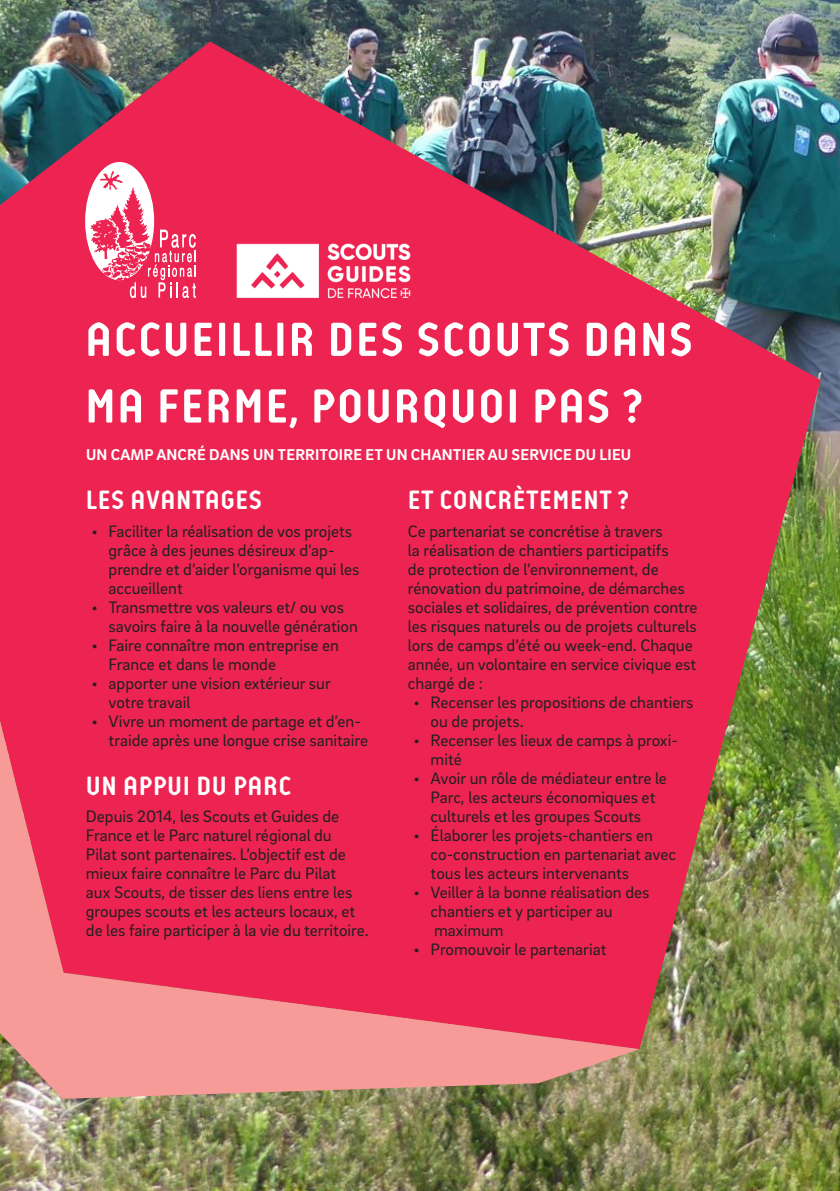
<style>
.page{position:relative;width:840px;height:1191px;background:#fff}
.page>*{position:absolute;margin:0;border:0;box-sizing:border-box;transform-origin:0 0}
.TITRE_flyer{font:700 50.4px/66.6px "Reso";letter-spacing:.03em;color:#fff}
.RECTO_-_Titre_niveau{font:700 28px "Reso";letter-spacing:.02em;color:#fff}
.Texte_courant{font:700 28px "Reso";letter-spacing:.02em;color:#fff}
.Texte_courant-2{font:17px/19px "Brix Sans";color:#231f20}
.INFOS_COMPLEMENTAIRE{font:700 16px "Brix Sans";letter-spacing:.015em;color:#fff}
</style>
<div class="page">
<img style="left:0;top:0;width:839px;height:1191px">
<img style="left:0;top:42px;width:820px;height:1007px">
<svg style="left:0;top:654px;width:639px;height:444px;background:#eb3f60"></svg>
<img style="left:217px;top:216px;width:212px;height:98px">
<svg style="left:85px;top:162px;width:111px;height:136px"></svg>
<p class="TITRE_flyer" style="left:85px;top:306px;width:608px">ACCUEILLIR DES SCOUTS DANS<br>MA FERME, POURQUOI PAS ?</p>
<p class="INFOS_COMPLEMENTAIRE" style="left:86px;top:444px;width:546px">UN CAMP ANCRÉ DANS UN TERRITOIRE ET UN CHANTIER AU SERVICE DU LIEU</p>
<p class="RECTO_-_Titre_niveau" style="left:86px;top:485px;width:177px">LES AVANTAGES</p>
<p class="Texte_courant-2" style="left:108px;top:520px;width:252px;text-indent:-17px">• Faciliter la réalisation de vos projets grâce à des jeunes désireux d’ap&shy;prendre et d’aider l’organisme qui les accueillent</p>
<p class="Texte_courant-2" style="left:108px;top:596px;width:251px;text-indent:-17px">• Transmettre vos valeurs et/ ou vos savoirs faire à la nouvelle génération</p>
<p class="Texte_courant-2" style="left:108px;top:634px;width:231px;text-indent:-17px">• Faire connaître mon entreprise en<br>France et dans le monde</p>
<p class="Texte_courant-2" style="left:108px;top:672px;width:224px;text-indent:-17px">• apporter une vision extérieur sur votre travail</p>
<p class="Texte_courant-2" style="left:108px;top:710px;width:261px;text-indent:-17px">• Vivre un moment de partage et d’en&shy;traide après une longue crise sanitaire</p>
<p class="Texte_courant" style="left:86px;top:770px;width:207px">UN APPUI DU PARC</p>
<p class="Texte_courant-2" style="left:86px;top:805px;width:284px">Depuis 2014, les Scouts et Guides de France et le Parc naturel régional du<br>Pilat sont partenaires. L’objectif est de mieux faire connaître le Parc du Pilat<br>aux Scouts, de tisser des liens entre les groupes scouts et les acteurs locaux, et de les faire participer à la vie du territoire.</p>
<p class="RECTO_-_Titre_niveau" style="left:407px;top:485px;width:222px">ET CONCRÈTEMENT ?</p>
<p class="Texte_courant-2" style="left:407px;top:520px;width:291px">Ce partenariat se concrétise à travers<br>la réalisation de chantiers participatifs<br>de protection de l’environnement, de rénovation du patrimoine, de démarches sociales et solidaires, de prévention contre les risques naturels ou de projets culturels lors de camps d’été ou week-end. Chaque année, un volontaire en service civique est chargé de :</p>
<p class="Texte_courant-2" style="left:430px;top:691px;width:264px;text-indent:-17px">• Recenser les propositions de chantiers ou de projets.</p>
<p class="Texte_courant-2" style="left:430px;top:729px;width:249px;text-indent:-17px">• Recenser les lieux de camps à proxi&shy;mité</p>
<p class="Texte_courant-2" style="left:413px;top:767px;width:255px;text-align:center">• Avoir un rôle de médiateur entre le<br>Parc, les acteurs économiques et culturels et les groupes Scouts</p>
<p class="Texte_courant-2" style="left:430px;top:824px;width:247px;text-indent:-17px">• Élaborer les projets-chantiers en co-construction en partenariat avec tous les acteurs intervenants</p>
<p class="Texte_courant-2" style="left:430px;top:881px;width:220px;text-indent:-17px">• Veiller à la bonne réalisation des chantiers et y participer au maximum</p>
<p class="Texte_courant-2" style="left:413px;top:938px;width:194px">• Promouvoir le partenariat</p>
</div>
